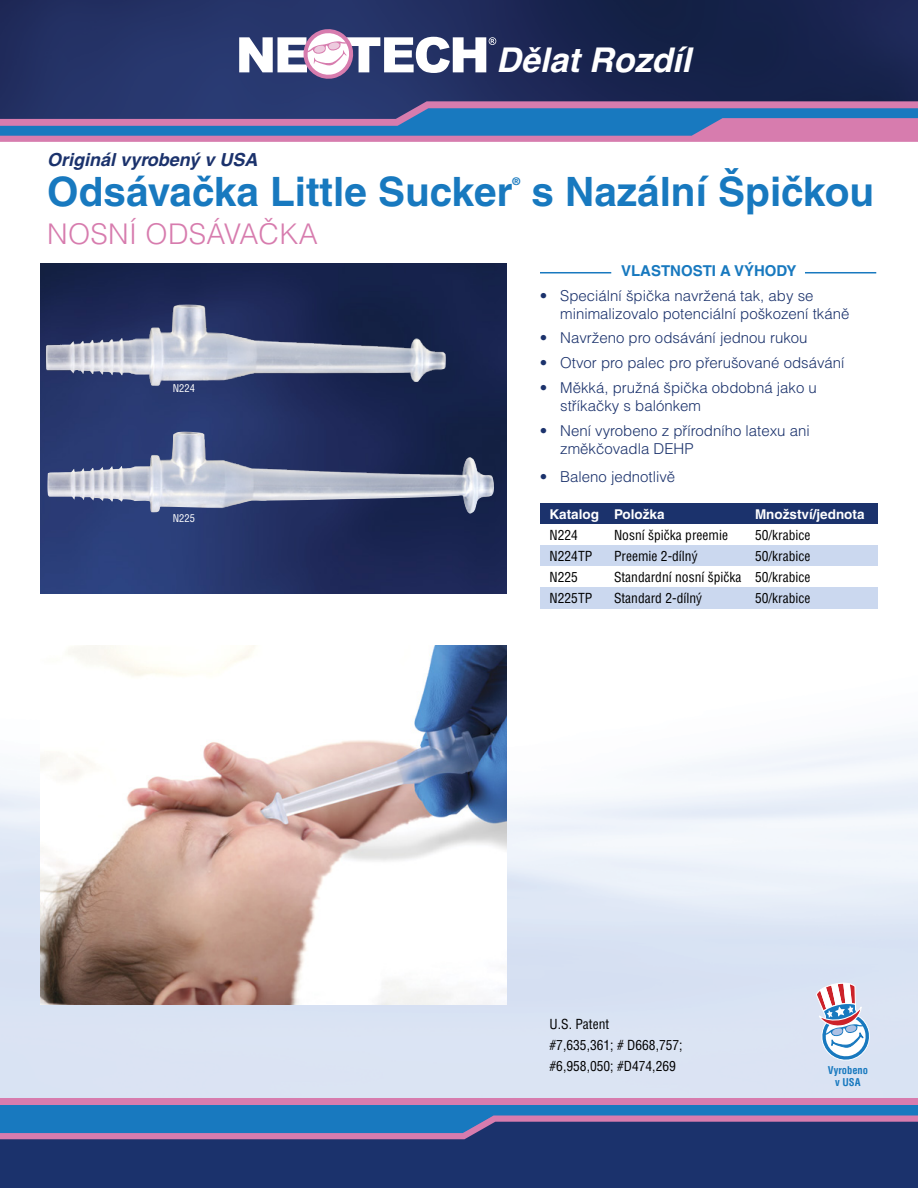
<style>
.page{position:relative;width:918px;height:1188px;background:#fff}
.page>*{position:absolute;margin:0;border:0;box-sizing:border-box;transform-origin:0 0}
.t1{font:700 40.5px "Helvetica LT Pro";color:#1879bf}
.t2{font:italic 700 34.05px "Helvetica";color:#fff}
.t3{font:300 28.5px "Helvetica LT Pro";letter-spacing:.01em;color:#d77cae}
.t4{font:italic 700 18px "Helvetica LT Pro";color:#1b326c}
.t5{font:300 15px/18px "Helvetica LT Pro";color:#1b326c}
.t6{font:700 15px "Helvetica LT Pro";color:#1879bf}
.t7{font:condensed 13.5px/21px "Helvetica LT Pro";color:#000}
.t8{font:700 13.5px "Helvetica LT Pro";color:#fff}
.t9{font:700 condensed 10.5px/12px "Helvetica LT Pro";color:#1879bf;text-align:center}
.t10{font:condensed 10.5px "Helvetica LT Pro";color:#fff}
.t11{font:700 10.5px "Helvetica LT Pro";color:#1879bf}
</style>
<div class="page">
<img style="left:0;top:0;width:918px;height:101px">
<svg style="left:239px;top:29px;width:257px;height:52px"></svg>
<img style="left:0;top:457px;width:918px;height:642px">
<img style="left:40px;top:263px;width:466px;height:331px">
<div style="left:0;top:1116px;width:918px;height:72px;background:#1b326c"></div>
<svg style="left:0;top:1105px;width:918px;height:34px"></svg>
<div style="left:0;top:1099px;width:918px;height:6px;background:#d77cae"></div>
<hr style="left:540px;top:272px;width:71px;height:1px;background:#1879bf">
<hr style="left:805px;top:272px;width:71px;height:1px;background:#1879bf">
<svg style="left:0;top:101px;width:918px;height:41px;background:#6b6da7"></svg>
<div style="left:540px;top:503px;width:338px;height:21px;background:#1b326c"></div>
<div style="left:540px;top:524px;width:338px;height:21px;background:#fff"></div>
<div style="left:540px;top:545px;width:338px;height:21px;background:#cbd8ef"></div>
<div style="left:540px;top:566px;width:338px;height:21px;background:#fff"></div>
<div style="left:540px;top:587px;width:338px;height:22px;background:#cbd8ef"></div>
<img style="left:47px;top:432px;width:448px;height:82px">
<img style="left:44px;top:304px;width:404px;height:82px">
<img style="left:40px;top:645px;width:466px;height:359px">
<svg style="left:816px;top:983px;width:54px;height:78px"></svg>
<h2 class="t2" style="left:496px;top:40px;width:196px">Dělat Rozdíl</h2>
<p class="t4" style="left:47px;top:149px;width:212px">Originál vyrobený v USA</p>
<h1 class="t1" style="left:47px;top:167px;width:467px">Odsávačka Little Sucker</h1>
<p class="t11" style="left:512px;top:175px;width:9px">®</p>
<h1 class="t1" style="left:531px;top:167px;width:344px">s Nazální Špičkou</h1>
<h3 class="t3" style="left:47px;top:216px;width:272px">NOSNÍ ODSÁVAČKA</h3>
<p class="t6" style="left:621px;top:262px;width:177px">VLASTNOSTI A VÝHODY</p>
<p class="t5" style="left:560px;top:286px;width:291px;text-indent:-20px">• Speciální špička navržená tak, aby se minimalizovalo potenciální poškození tkáně</p>
<p class="t5" style="left:540px;top:329px;width:269px">• Navrženo pro odsávání jednou rukou</p>
<p class="t5" style="left:540px;top:354px;width:306px">• Otvor pro palec pro přerušované odsávání</p>
<p class="t5" style="left:560px;top:378px;width:258px;text-indent:-20px">• Měkká, pružná špička obdobná jako u stříkačky s balónkem</p>
<p class="t5" style="left:560px;top:421px;width:251px;text-indent:-20px">• Není vyrobeno z přírodního latexu ani změkčovadla DEHP</p>
<p class="t5" style="left:540px;top:468px;width:137px">• Baleno jednotlivě</p>
<p class="t8" style="left:550px;top:506px;width:116px">Katalog Položka</p>
<p class="t8" style="left:755px;top:506px;width:111px">Množství/jednota</p>
<p class="t7" style="left:550px;top:524px;width:30px">N224</p>
<p class="t7" style="left:614px;top:524px;width:115px">Nosní špička preemie</p>
<p class="t7" style="left:755px;top:524px;width:57px">50/krabice</p>
<p class="t7" style="left:550px;top:545px;width:44px">N224TP</p>
<p class="t7" style="left:614px;top:545px;width:85px">Preemie 2-dílný</p>
<p class="t7" style="left:755px;top:545px;width:57px">50/krabice</p>
<p class="t7" style="left:550px;top:566px;width:30px">N225</p>
<p class="t7" style="left:614px;top:566px;width:198px">Standardní nosní špička 50/krabice</p>
<p class="t7" style="left:550px;top:587px;width:44px">N225TP</p>
<p class="t7" style="left:614px;top:587px;width:90px">Standard 2-dílný</p>
<p class="t7" style="left:755px;top:587px;width:57px">50/krabice</p>
<p class="t10" style="left:173px;top:382px;width:24px">N224</p>
<p class="t10" style="left:173px;top:511px;width:24px">N225</p>
<p class="t7" style="left:550px;top:1014px;width:135px">U.S. Patent<br>#7,635,361; # D668,757; #6,958,050; #D474,269</p>
<p class="t9" style="left:828px;top:1064px;width:42px">Vyrobeno v USA</p>
</div>
